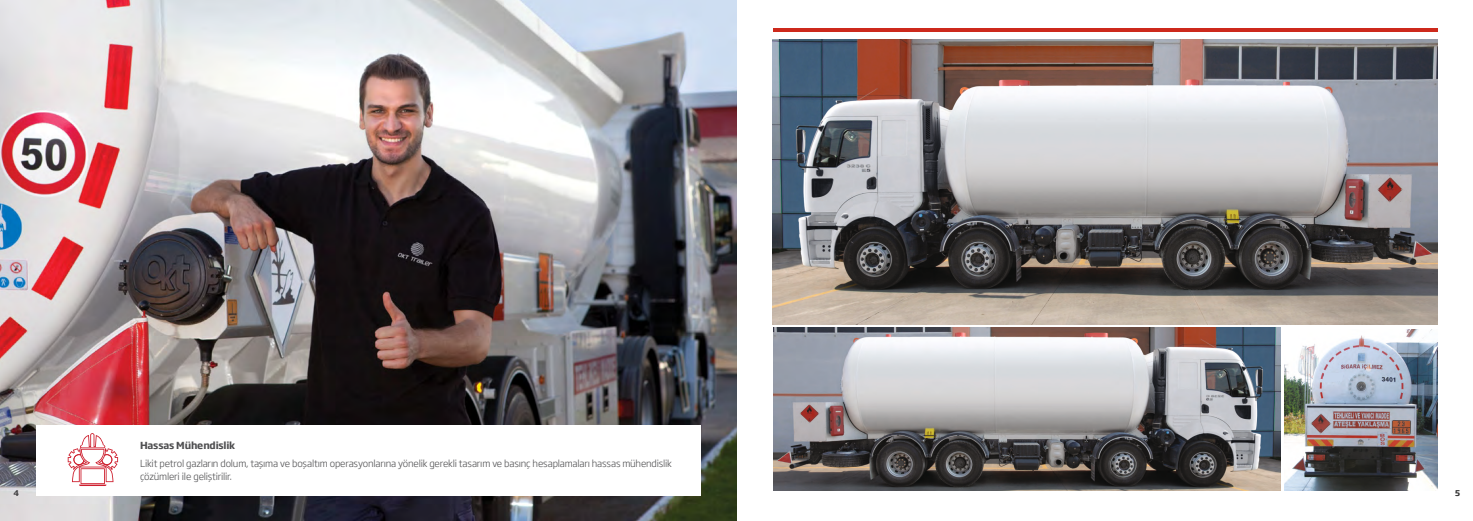
<style>
.page{position:relative;width:1473px;height:521px;background:#fff}
.page>*{position:absolute;margin:0;border:0;box-sizing:border-box;transform-origin:0 0}
.t1{font:300 9.62px/13.1px "Soho Gothic Pro";letter-spacing:-.02em;color:#4f4f51}
.t2{font:700 9.62px "Soho Gothic Pro";letter-spacing:-.02em;color:#4f4f51}
.t3{font:700 7.88px "Soho Gothic Pro";color:#414042}
.t4{font:700 7.88px "Soho Gothic Pro";color:#323232}
</style>
<div class="page">
<img style="left:0;top:0;width:737px;height:521px">
<div style="left:36px;top:425px;width:665px;height:71px;background:#fff"></div>
<svg style="left:68px;top:433px;width:50px;height:53px"></svg>
<img style="left:773px;top:40px;width:665px;height:284px">
<img style="left:1284px;top:330px;width:154px;height:160px">
<hr style="left:773px;top:28px;width:665px;height:4px;background:#cd291c">
<img style="left:773px;top:327px;width:507px;height:163px">
<svg style="left:1322px;top:373px;width:21px;height:9px"></svg>
<p class="t2" style="left:140px;top:441px;width:97px">Hassas Mühendislik</p>
<p class="t1" style="left:140px;top:458px;width:533px">Likit petrol gazların dolum, taşıma ve boşaltım operasyonlarına yönelik gerekli tasarım ve basınç hesaplamaları hassas mühendislik çözümleri ile geliştirilir.</p>
<p class="t3" style="left:14px;top:489px;width:7px">4</p>
<p class="t4" style="left:1455px;top:489px;width:7px">5</p>
</div>
